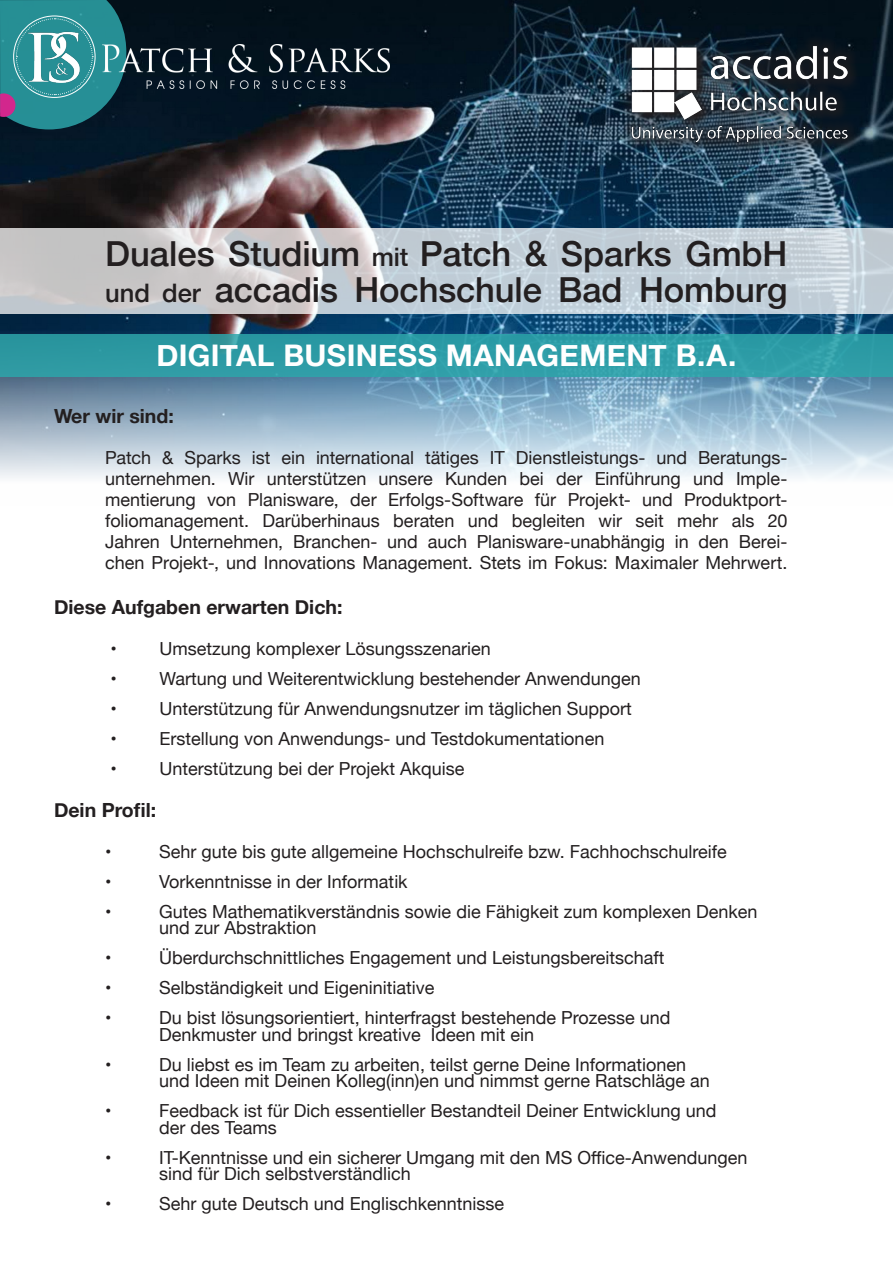
<style>
.page{position:relative;width:893px;height:1263px;background:#fff}
.page>*{position:absolute;margin:0;border:0;box-sizing:border-box;transform-origin:0 0}
.t1{font:500 34.5px "Helvetica Neue";letter-spacing:-.005em;color:#231f20}
.t2{font:700 29.85px "Helvetica Neue";letter-spacing:.01em;color:#fff}
.t3{font:700 19.5px "Helvetica Neue";color:#231f20}
.t4{font:18px/21px "Helvetica Neue";color:#231f20;text-align:justify}
.s1{font-size:25.5px}
</style>
<div class="page">
<img style="left:0;top:0;width:893px;height:478px">
<svg style="left:0;top:0;width:126px;height:129px;background:#2b7f88"></svg>
<img style="left:26px;top:29px;width:57px;height:56px">
<img style="left:103px;top:45px;width:286px;height:44px">
<svg style="left:0;top:229px;width:893px;height:85px;background:#c7ced4"></svg>
<div style="left:0;top:334px;width:893px;height:42px;background:#2e9ca6"></div>
<svg style="left:629px;top:43px;width:233px;height:113px"></svg>
<svg style="left:622px;top:36px;width:235px;height:117px;background:#1b2f3e"></svg>
<img style="left:632px;top:45px;width:216px;height:98px">
<p class="t1" style="left:105px;top:226px;width:684px">Duales Studium <span class="s1">mit</span> Patch &amp; Sparks GmbH</p>
<p class="t1" style="left:105px;top:262px;width:684px"><span class="s1">und der</span> accadis Hochschule Bad Homburg</p>
<p class="t2" style="left:156px;top:332px;width:582px">DIGITAL BUSINESS MANAGEMENT B.A.</p>
<p class="t3" style="left:54px;top:401px;width:121px">Wer wir sind:</p>
<p class="t4" style="left:105px;top:448px;width:684px">Patch &amp; Sparks ist ein international tätiges IT Dienstleistungs- und Beratungs&shy;unternehmen. Wir unterstützen unsere Kunden bei der Einführung und Imple&shy;mentierung von Planisware, der Erfolgs-Software für Projekt- und Produktport&shy;foliomanagement. Darüberhinaus beraten und begleiten wir seit mehr als 20<br>Jahren Unternehmen, Branchen- und auch Planisware-unabhängig in den Berei&shy;chen Projekt-, und Innovations Management. Stets im Fokus: Maximaler Mehrwert.</p>
<p class="t3" style="left:54px;top:592px;width:290px">Diese Aufgaben erwarten Dich:</p>
<p class="t4" style="left:111px;top:639px;width:382px">• Umsetzung komplexer Lösungsszenarien</p>
<p class="t4" style="left:111px;top:669px;width:532px">• Wartung und Weiterentwicklung bestehender Anwendungen</p>
<p class="t4" style="left:111px;top:699px;width:523px">• Unterstützung für Anwendungsnutzer im täglichen Support</p>
<p class="t4" style="left:111px;top:729px;width:495px">• Erstellung von Anwendungs- und Testdokumentationen</p>
<p class="t4" style="left:111px;top:759px;width:356px">• Unterstützung bei der Projekt Akquise</p>
<p class="t3" style="left:54px;top:794px;width:104px">Dein Profil:</p>
<p class="t4" style="left:105px;top:842px;width:8px">•</p>
<p class="t4" style="left:159px;top:842px;width:569px">Sehr gute bis gute allgemeine Hochschulreife bzw. Fachhochschulreife</p>
<p class="t4" style="left:105px;top:872px;width:8px">•</p>
<p class="t4" style="left:159px;top:872px;width:250px">Vorkenntnisse in der Informatik</p>
<p class="t4" style="left:105px;top:902px;width:8px">•</p>
<p class="t4" style="left:159px;top:902px;width:600px">Gutes Mathematikverständnis sowie die Fähigkeit zum komplexen Denken</p>
<p class="t4" style="left:159px;top:918px;width:159px">und zur Abstraktion</p>
<p class="t4" style="left:105px;top:948px;width:8px">•</p>
<p class="t4" style="left:159px;top:948px;width:507px">Überdurchschnittliches Engagement und Leistungsbereitschaft</p>
<p class="t4" style="left:105px;top:978px;width:8px">•</p>
<p class="t4" style="left:159px;top:978px;width:277px">Selbständigkeit und Eigeninitiative</p>
<p class="t4" style="left:105px;top:1008px;width:8px">•</p>
<p class="t4" style="left:159px;top:1008px;width:513px">Du bist lösungsorientiert, hinterfragst bestehende Prozesse und</p>
<p class="t4" style="left:159px;top:1025px;width:376px">Denkmuster und bringst kreative Ideen mit ein</p>
<p class="t4" style="left:105px;top:1055px;width:8px">•</p>
<p class="t4" style="left:159px;top:1055px;width:528px">Du liebst es im Team zu arbeiten, teilst gerne Deine Informationen</p>
<p class="t4" style="left:159px;top:1071px;width:552px">und Ideen mit Deinen Kolleg(inn)en und nimmst gerne Ratschläge an</p>
<p class="t4" style="left:105px;top:1101px;width:8px">•</p>
<p class="t4" style="left:159px;top:1101px;width:559px">Feedback ist für Dich essentieller Bestandteil Deiner Entwicklung und</p>
<p class="t4" style="left:159px;top:1118px;width:119px">der des Teams</p>
<p class="t4" style="left:105px;top:1148px;width:8px">•</p>
<p class="t4" style="left:159px;top:1150px;width:590px;line-height:16.5px">IT-Kenntnisse und ein sicherer Umgang mit den MS Office-Anwendungen sind für Dich selbstverständlich</p>
<p class="t4" style="left:105px;top:1194px;width:8px">•</p>
<p class="t4" style="left:159px;top:1194px;width:346px">Sehr gute Deutsch und Englischkenntnisse</p>
</div>
